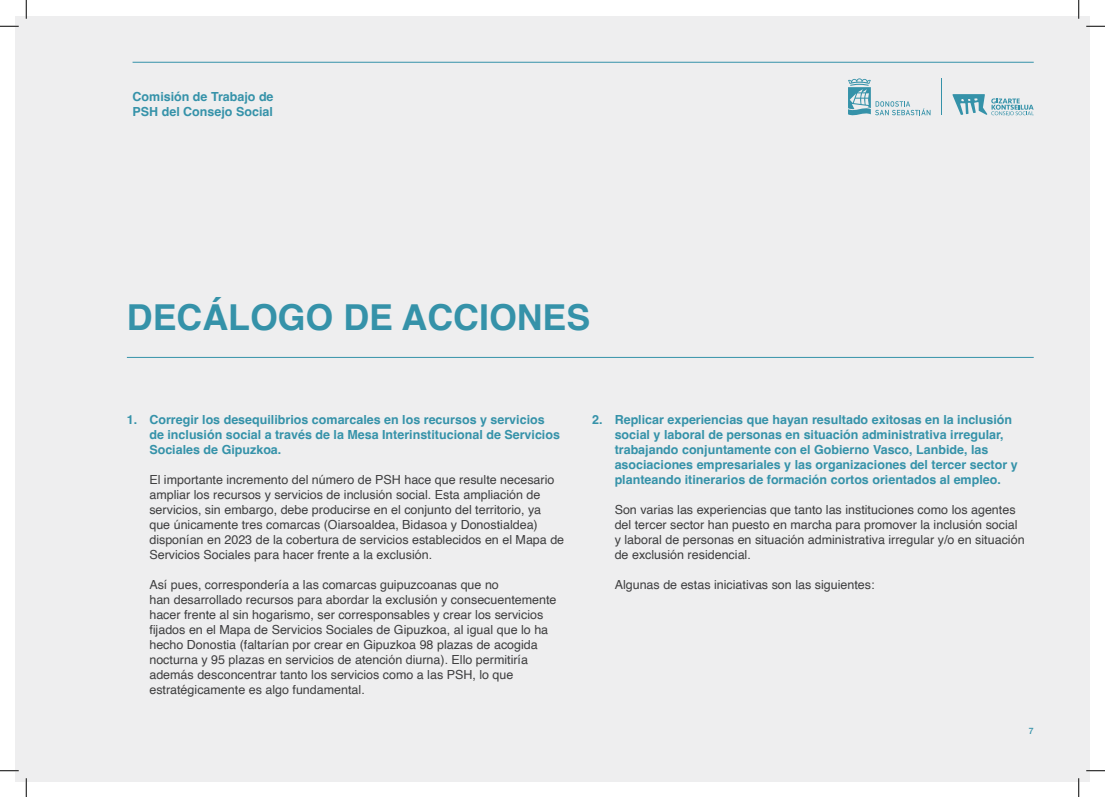
<style>
.page{position:relative;width:1105px;height:797px;background:#fff}
.page>*{position:absolute;margin:0;border:0;box-sizing:border-box;transform-origin:0 0}
.t1{font:700 35.75px "Helvetica";color:#3592a9}
.t2{font:12.5px/15px "Helvetica";color:#3e3e3f}
.t3{font:700 12.5px/15px "Helvetica";color:#3592a9}
.t4{font:500 8.75px "Helvetica Neue";color:#3592a9}
</style>
<div class="page">
<div style="left:16px;top:16px;width:1073px;height:765px;background:#eeeeef"></div>
<svg style="left:952px;top:94px;width:82px;height:22px"></svg>
<svg style="left:848px;top:78px;width:82px;height:38px"></svg>
<hr style="left:941px;top:78px;width:1px;height:37px;background:#3592a9">
<hr style="left:133px;top:62px;width:901px;height:1px;background:#3592a9">
<hr style="left:127px;top:357px;width:907px;height:1px;background:#3592a9">
<svg style="left:0;top:25px;width:19px;height:2px"></svg>
<svg style="left:1086px;top:25px;width:19px;height:2px"></svg>
<svg style="left:0;top:770px;width:19px;height:1px"></svg>
<svg style="left:1086px;top:770px;width:19px;height:1px"></svg>
<svg style="left:25px;top:0;width:2px;height:19px"></svg>
<svg style="left:25px;top:778px;width:2px;height:19px"></svg>
<svg style="left:1078px;top:0;width:1px;height:19px"></svg>
<svg style="left:1078px;top:778px;width:1px;height:19px"></svg>
<p class="t3" style="left:133px;top:90px;width:143px">Comisión de Trabajo de<br>PSH del Consejo Social</p>
<h1 class="t1" style="left:127px;top:296px;width:465px">DECÁLOGO DE ACCIONES</h1>
<p class="t3" style="left:149px;top:413px;width:412px;text-indent:-22px">1. Corregir los desequilibrios comarcales en los recursos y servicios de inclusión social a través de la Mesa Interinstitucional de Servicios<br>Sociales de Gipuzkoa.</p>
<p class="t2" style="left:149px;top:472px;width:416px">El importante incremento del número de PSH hace que resulte necesario ampliar los recursos y servicios de inclusión social. Esta ampliación de servicios, sin embargo, debe producirse en el conjunto del territorio, ya que únicamente tres comarcas (Oiarsoaldea, Bidasoa y Donostialdea) disponían en 2023 de la cobertura de servicios establecidos en el Mapa de Servicios Sociales para hacer frente a la exclusión.</p>
<p class="t2" style="left:149px;top:577px;width:409px">Así pues, correspondería a las comarcas guipuzcoanas que no<br>han desarrollado recursos para abordar la exclusión y consecuentemente hacer frente al sin hogarismo, ser corresponsables y crear los servicios fijados en el Mapa de Servicios Sociales de Gipuzkoa, al igual que lo ha hecho Donostia (faltarían por crear en Gipuzkoa 98 plazas de acogida nocturna y 95 plazas en servicios de atención diurna). Ello permitiría además desconcentrar tanto los servicios como a las PSH, lo que estratégicamente es algo fundamental.</p>
<p class="t3" style="left:615px;top:413px;width:404px;text-indent:-22px">2. Replicar experiencias que hayan resultado exitosas en la inclusión social y laboral de personas en situación administrativa irregular, trabajando conjuntamente con el Gobierno Vasco, Lanbide, las asociaciones empresariales y las organizaciones del tercer sector y planteando itinerarios de formación cortos orientados al empleo.</p>
<p class="t2" style="left:615px;top:502px;width:411px">Son varias las experiencias que tanto las instituciones como los agentes del tercer sector han puesto en marcha para promover la inclusión social y laboral de personas en situación administrativa irregular y/o en situación de exclusión residencial.</p>
<p class="t2" style="left:615px;top:577px;width:261px">Algunas de estas iniciativas son las siguientes:</p>
<p class="t4" style="left:1029px;top:724px;width:6px">7</p>
</div>
